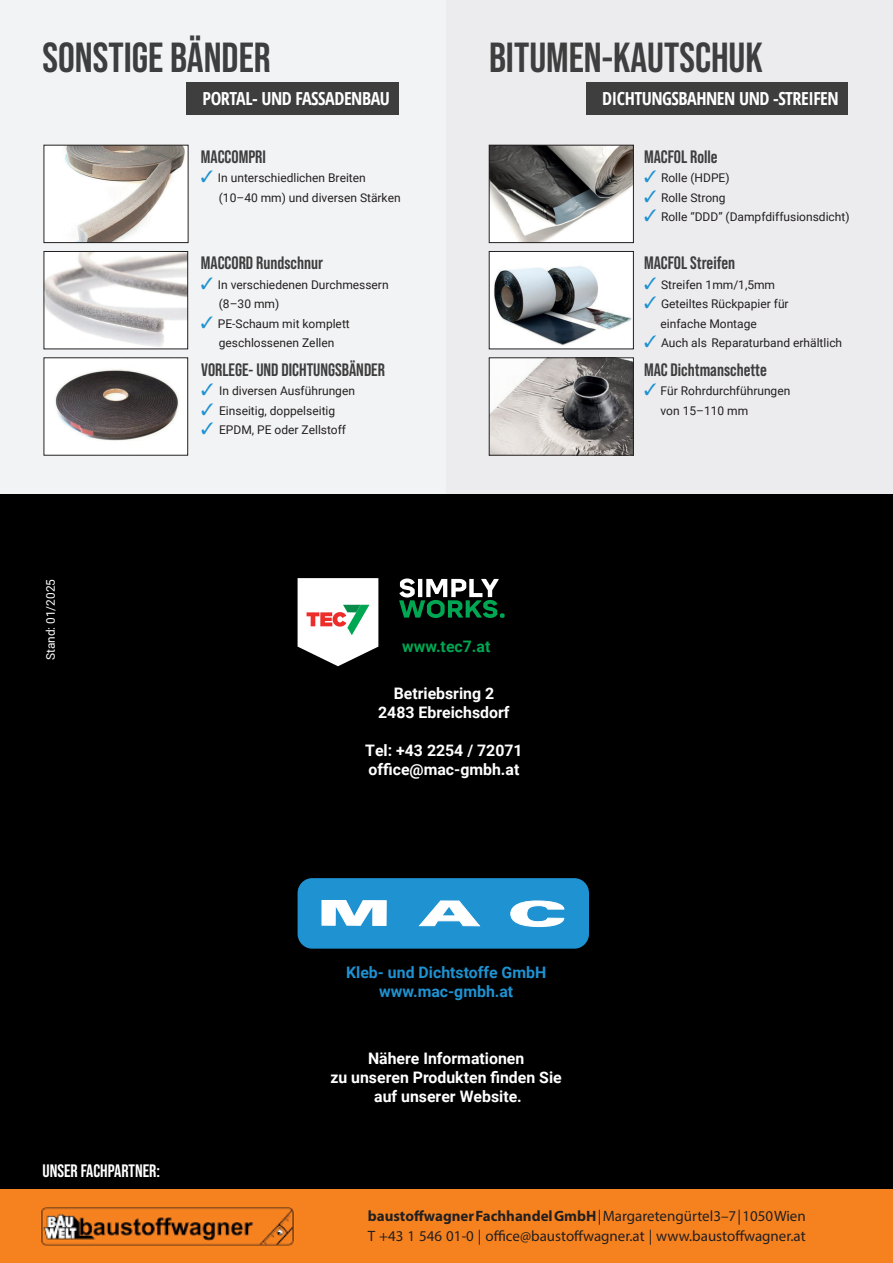
<style>
.page{position:relative;width:893px;height:1263px;background:#fff}
.page>*{position:absolute;margin:0;border:0;box-sizing:border-box;transform-origin:0 0}
.t1{font:700 42px "Bebas Neue Pro";color:#3e3e3f}
.t2{font:700 18px "Bebas Neue Pro";color:#3e3e3f}
.t3{font:700 condensed 18px "Open Sans";letter-spacing:-.025em;color:#fff}
.t4{font:700 18px "Bebas Neue Pro";color:#fff}
.t5{font:700 15.9px "Roboto";color:#fff}
.t6{font:700 15.9px "Roboto";color:#1f92d1}
.t7{font:700 15.9px "Roboto";color:#00a753}
.t8{font:15px "Myriad Pro";color:#231f20}
.t9{font:12px "Roboto";color:#231f20}
.t10{font:11.85px "Roboto";color:#fff}
.s1{color:#1f92d1}
.s2{font-weight:700}
</style>
<div class="page">
<div style="left:0;top:493px;width:893px;height:770px;background:#000001"></div>
<svg style="left:298px;top:578px;width:80px;height:88px;background:#d6d3d0"></svg>
<svg style="left:399px;top:578px;width:106px;height:40px"></svg>
<div style="left:299px;top:879px;width:289px;height:68px;background:#1f92d1;border-radius:14px"></div>
<div style="left:298px;top:878px;width:291px;height:71px;border:2px solid #1f92d1;border-radius:14px"></div>
<svg style="left:321px;top:900px;width:66px;height:26px"></svg>
<svg style="left:418px;top:900px;width:63px;height:27px"></svg>
<svg style="left:510px;top:900px;width:55px;height:27px"></svg>
<div style="left:0;top:0;width:446px;height:493px;background:#f2f3f4"></div>
<img style="left:46px;top:147px;width:140px;height:94px">
<div style="left:44px;top:145px;width:144px;height:98px;border:1px solid #231f20"></div>
<img style="left:46px;top:253px;width:140px;height:94px">
<div style="left:44px;top:251px;width:144px;height:98px;border:1px solid #231f20"></div>
<img style="left:46px;top:360px;width:140px;height:93px">
<div style="left:446px;top:0;width:447px;height:493px;background:#ececee"></div>
<img style="left:491px;top:360px;width:141px;height:93px">
<div style="left:489px;top:358px;width:145px;height:97px;border:1px solid #231f20"></div>
<img style="left:491px;top:147px;width:141px;height:94px">
<div style="left:489px;top:145px;width:145px;height:98px;border:1px solid #231f20"></div>
<div style="left:586px;top:82px;width:261px;height:33px;background:#3e3e3f"></div>
<div style="left:186px;top:82px;width:212px;height:33px;background:#3e3e3f"></div>
<img style="left:491px;top:253px;width:141px;height:94px">
<div style="left:489px;top:251px;width:145px;height:98px;border:1px solid #231f20"></div>
<div style="left:0;top:1190px;width:893px;height:73px;background:#f6821f"></div>
<img style="left:41px;top:1207px;width:253px;height:39px">
<p class="t1" style="left:43px;top:33px;width:230px">SONSTIGE BÄNDER</p>
<p class="t1" style="left:489px;top:33px;width:275px">BITUMEN-KAUTSCHUK</p>
<p class="t3" style="left:202px;top:86px;width:189px">PORTAL- UND FASSADENBAU</p>
<p class="t3" style="left:602px;top:86px;width:238px">DICHTUNGSBAHNEN UND -STREIFEN</p>
<p class="t10" style="left:42px;top:660px;width:83px;rotate:-90deg">Stand: 01/2025</p>
<p class="t2" style="left:201px;top:146px;width:67px">MACCOMPRI</p>
<p class="t9" style="left:201px;top:170px;width:166px"><span class="s1">✓</span> In unterschiedlichen Breiten</p>
<p class="t9" style="left:219px;top:189px;width:183px">(10–40 mm) und diversen Stärken</p>
<p class="t2" style="left:201px;top:253px;width:124px">MACCORD Rundschnur</p>
<p class="t9" style="left:201px;top:276px;width:189px"><span class="s1">✓</span> In verschiedenen Durchmessern</p>
<p class="t9" style="left:219px;top:296px;width:62px">(8–30 mm)</p>
<p class="t9" style="left:201px;top:315px;width:150px"><span class="s1">✓</span> PE-Schaum mit komplett</p>
<p class="t9" style="left:219px;top:335px;width:117px">geschlossenen Zellen</p>
<p class="t2" style="left:201px;top:359px;width:185px">VORLEGE- UND DICHTUNGSBÄNDER</p>
<p class="t9" style="left:201px;top:382px;width:155px"><span class="s1">✓</span> In diversen Ausführungen</p>
<p class="t9" style="left:201px;top:402px;width:136px"><span class="s1">✓</span> Einseitig, doppelseitig</p>
<p class="t9" style="left:201px;top:421px;width:146px"><span class="s1">✓</span> EPDM, PE oder Zellstoff</p>
<p class="t7" style="left:402px;top:635px;width:90px">www.tec7.at</p>
<p class="t5" style="left:394px;top:683px;width:102px">Betriebsring 2</p>
<p class="t5" style="left:378px;top:702px;width:133px">2483 Ebreichsdorf</p>
<p class="t5" style="left:365px;top:740px;width:159px">Tel: +43 2254 / 72071</p>
<p class="t5" style="left:368px;top:759px;width:152px">office@mac-gmbh.at</p>
<p class="t2" style="left:644px;top:146px;width:75px">MACFOL Rolle</p>
<p class="t9" style="left:644px;top:170px;width:87px"><span class="s1">✓</span> Rolle (HDPE)</p>
<p class="t9" style="left:644px;top:189px;width:83px"><span class="s1">✓</span> Rolle Strong</p>
<p class="t9" style="left:644px;top:209px;width:207px"><span class="s1">✓</span> Rolle “DDD” (Dampfdiffusionsdicht)</p>
<p class="t2" style="left:644px;top:253px;width:93px">MACFOL Streifen</p>
<p class="t9" style="left:644px;top:276px;width:133px"><span class="s1">✓</span> Streifen 1mm/1,5mm</p>
<p class="t9" style="left:644px;top:296px;width:146px"><span class="s1">✓</span> Geteiltes Rückpapier für</p>
<p class="t9" style="left:660px;top:315px;width:98px">einfache Montage</p>
<p class="t9" style="left:644px;top:335px;width:200px"><span class="s1">✓</span> Auch als Reparaturband erhältlich</p>
<p class="t2" style="left:644px;top:359px;width:124px">MAC Dichtmanschette</p>
<p class="t9" style="left:644px;top:382px;width:148px"><span class="s1">✓</span> Für Rohrdurchführungen</p>
<p class="t9" style="left:660px;top:402px;width:89px">von 15–110 mm</p>
<p class="t4" style="left:43px;top:1160px;width:119px">UNSER FACHPARTNER:</p>
<p class="t6" style="left:346px;top:961px;width:202px">Kleb- und Dichtstoffe GmbH</p>
<p class="t6" style="left:379px;top:980px;width:136px">www.mac-gmbh.at</p>
<p class="t5" style="left:368px;top:1047px;width:158px">Nähere Informationen</p>
<p class="t5" style="left:330px;top:1066px;width:233px">zu unseren Produkten finden Sie</p>
<p class="t5" style="left:374px;top:1085px;width:149px">auf unserer Website.</p>
<p class="t8" style="left:368px;top:1207px;width:439px"><span class="s2">baustoffwagner Fachhandel GmbH</span> | Margaretengürtel3–7 | 1050 Wien</p>
<p class="t8" style="left:368px;top:1226px;width:439px">T +43 1 546 01-0 | office@baustoffwagner.at | www.baustoffwagner.at</p>
</div>
